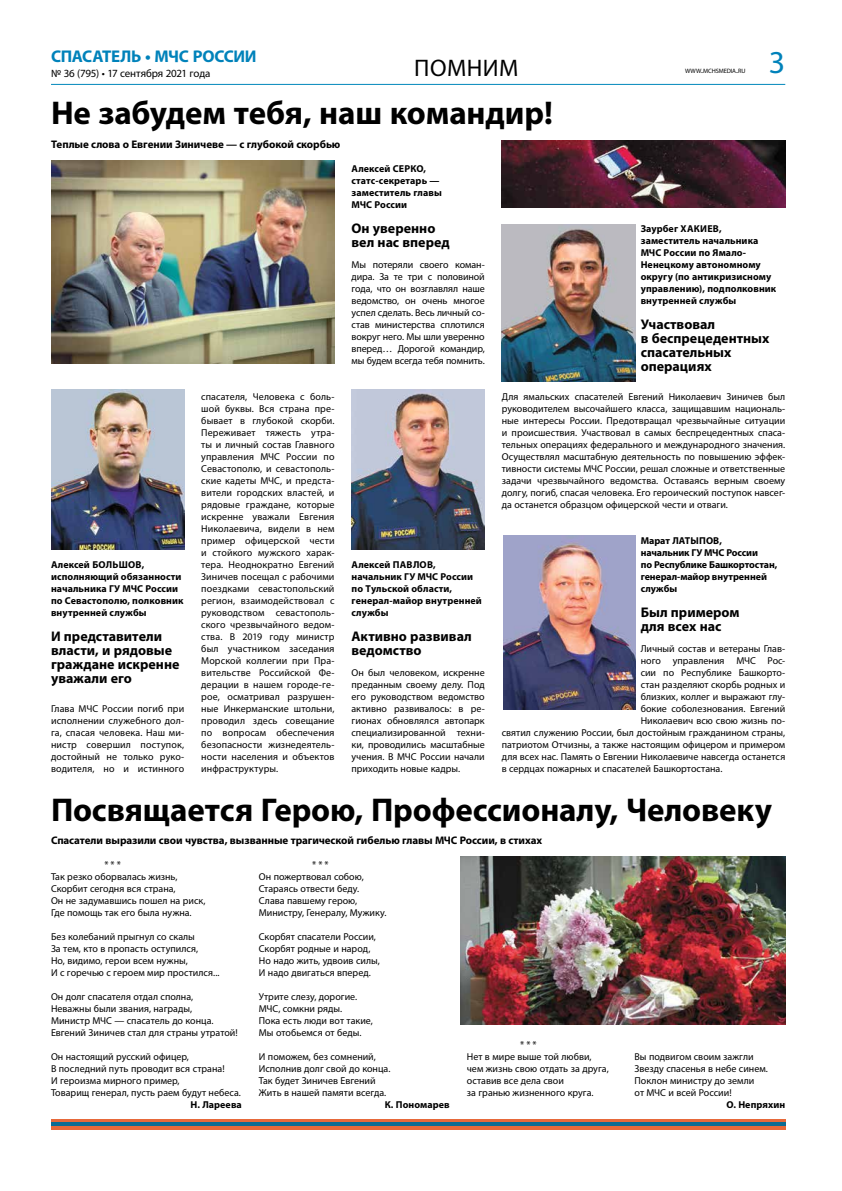
<style>
.page{position:relative;width:842px;height:1191px;background:#fff}
.page>*{position:absolute;margin:0;border:0;box-sizing:border-box;transform-origin:0 0}
.t1{font:700 33px "Myriad Pro";letter-spacing:-.005em;color:#000}
.t2{font:32px "Myriad Pro";color:#0082ba}
.t3{font:24px "Myriad Pro";letter-spacing:.02em;color:#000}
.t4{font:700 17px "Myriad Pro";letter-spacing:-.02em;color:#0082ba}
.t5{font:700 14px/14px "Myriad Pro";color:#000}
.t6{font:700 11px "Myriad Pro";letter-spacing:-.005em;color:#000}
.t7{font:11px "Myriad Pro";letter-spacing:-.02em;color:#000}
.t8{font:10px/12px "Myriad Pro";color:#000}
.t9{font:700 10px/12px "Myriad Pro";letter-spacing:.01em;color:#000}
.t10{font:700 10px/12px "Myriad Pro";letter-spacing:-.01em;color:#000}
.t11{font:6.3px "Myriad Pro";letter-spacing:-.01em;color:#000}
.s1{font-size:9px}
</style>
<div class="page">
<hr style="left:51px;top:84px;width:734px;height:1px;background:#0087bb">
<img style="left:51px;top:389px;width:133px;height:160px">
<img style="left:51px;top:161px;width:283px;height:203px">
<img style="left:351px;top:389px;width:134px;height:160px">
<img style="left:502px;top:224px;width:133px;height:157px">
<img style="left:503px;top:535px;width:132px;height:174px">
<hr style="left:51px;top:1119px;width:734px;height:3px;background:#e7693a">
<hr style="left:51px;top:1122px;width:734px;height:4px;background:#0b6c93">
<hr style="left:51px;top:1126px;width:734px;height:4px;background:#e7693a">
<img style="left:502px;top:141px;width:283px;height:67px">
<img style="left:461px;top:856px;width:324px;height:168px">
<h3 class="t4" style="left:51px;top:47px;width:207px">СПАСАТЕЛЬ • МЧС РОССИИ</h3>
<p class="t7" style="left:51px;top:67px;width:161px">№ 36 (795) • 17 сентября 2021 года</p>
<h3 class="t3" style="left:414px;top:53px;width:106px">ПОМНИМ</h3>
<p class="t11" style="left:685px;top:67px;width:62px">WWW<span class="s1">.</span>MCHSMEDIA<span class="s1">.</span>RU</p>
<h1 class="t1" style="left:51px;top:95px;width:503px">Не забудем тебя, наш командир!</h1>
<p class="t6" style="left:51px;top:138px;width:291px">Теплые слова о Евгении Зиничеве — с глубокой скорбью</p>
<h2 class="t2" style="left:769px;top:42px;width:18px">3</h2>
<p class="t9" style="left:51px;top:558px;width:56px">Алексей Боль</p>
<p class="t9" style="left:51px;top:558px;width:134px;text-indent:68px">шов, исполняющий обязанности начальника ГУ МЧС России по Севастополю, полковник внутренней службы</p>
<h3 class="t5" style="left:51px;top:629px;width:130px">И представители власти, и рядовые граждане искренне уважали его</h3>
<p class="t8" style="left:51px;top:702px;width:135px;text-align:justify">Глава МЧС России погиб при исполнении служебного дол&shy;га, спасая человека. Наш ми&shy;нистр совершил поступок, достойный не только руко&shy;водителя, но и истинного</p>
<p class="t8" style="left:201px;top:390px;width:135px;text-align:justify">спасателя, Человека с боль&shy;шой буквы. Вся страна пре&shy;бывает в глубокой скорби.<br>Переживает тяжесть утра&shy;ты и личный состав Главного управления МЧС России по Севастополю, и севастополь&shy;ские кадеты МЧС, и предста&shy;вители городских властей, и рядовые граждане, которые искренне уважали Евгения Николаевича, видели в нем пример офицерской чести и стойкого мужского харак&shy;тера. Неоднократно Евгений Зиничев посещал с рабочими поездками севастопольский регион, взаимодействовал с руководством севастополь&shy;ского чрезвычайного ведом&shy;ства. В 2019 году министр был участником заседания Морской коллегии при Пра&shy;вительстве Российской Фе&shy;дерации в нашем городе-ге&shy;рое, осматривал разрушен&shy;ные Инкерманские штольни, проводил здесь совещание по вопросам обеспечения безопасности жизнедеятель&shy;ности населения и объектов инфраструктуры.</p>
<p class="t9" style="left:351px;top:162px;width:55px">Алексей Серко</p>
<p class="t9" style="left:352px;top:162px;width:92px;text-indent:72px">, статс-секретарь — заместитель главы<br>МЧС России</p>
<h3 class="t5" style="left:351px;top:221px;width:100px">Он уверенно вел нас вперед</h3>
<p class="t8" style="left:351px;top:258px;width:135px;text-align:justify">Мы потеряли своего коман&shy;дира. За те три с половиной года, что он возглавлял наше ведомство, он очень многое успел сделать. Весь личный со&shy;став министерства сплотился вокруг него. Мы шли уверенно вперед… Дорогой командир, мы будем всегда тебя помнить.</p>
<p class="t9" style="left:351px;top:558px;width:56px">Алексей Павлов</p>
<p class="t9" style="left:351px;top:558px;width:132px;text-indent:82px">, начальник ГУ МЧС России по Тульской области, генерал-майор внутренней службы</p>
<h3 class="t5" style="left:351px;top:629px;width:122px">Активно развивал ведомство</h3>
<p class="t8" style="left:351px;top:666px;width:135px;text-align:justify">Он был человеком, искренне преданным своему делу. Под его руководством ведомство активно развивалось: в ре&shy;гионах обновлялся автопарк специализированной техни&shy;ки, проводились масштабные учения. В МЧС России начали приходить новые кадры.</p>
<p class="t9" style="left:641px;top:222px;width:54px">Заурбег Хакиев</p>
<p class="t9" style="left:641px;top:222px;width:137px;text-indent:78px">, заместитель начальника<br>МЧС России по Ямало-<br>Ненецкому автономному округу (по антикризисному управлению), подполковник внутренней службы</p>
<h3 class="t5" style="left:641px;top:317px;width:130px">Участвовал<br>в беспрецедентных спасательных операциях</h3>
<p class="t8" style="left:502px;top:390px;width:285px;text-align:justify">Для ямальских спасателей Евгений Николаевич Зиничев был руководителем высочайшего класса, защищавшим националь&shy;ные интересы России. Предотвращал чрезвычайные ситуации и происшествия. Участвовал в самых беспрецедентных спаса&shy;тельных операциях федерального и международного значения.<br>Осуществлял масштабную деятельность по повышению эффек&shy;тивности системы МЧС России, решал сложные и ответственные задачи чрезвычайного ведомства. Оставаясь верным своему долгу, погиб, спасая человека. Его героический поступок навсег&shy;да останется образцом офицерской чести и отваги.</p>
<p class="t9" style="left:641px;top:534px;width:66px">Марат Латыпов</p>
<p class="t10" style="left:641px;top:534px;width:138px;text-indent:79px">,<br>начальник ГУ МЧС России<br>по Республике Башкортостан, генерал-майор внутренней службы</p>
<h3 class="t5" style="left:641px;top:605px;width:100px">Был примером для всех нас</h3>
<p class="t8" style="left:641px;top:642px;width:146px">Личный состав и ветераны Глав-</p>
<p class="t8" style="left:641px;top:654px;width:146px">ного управления МЧС Рос-</p>
<p class="t8" style="left:641px;top:666px;width:146px">сии по Республике Башкорто-</p>
<p class="t8" style="left:641px;top:678px;width:146px">стан разделяют скорбь родных и</p>
<p class="t8" style="left:641px;top:690px;width:146px">близких, коллег и выражают глу-</p>
<p class="t8" style="left:641px;top:702px;width:146px">бокие соболезнования. Евгений</p>
<p class="t8" style="left:641px;top:714px;width:146px">Николаевич всю свою жизнь по-</p>
<p class="t8" style="left:502px;top:726px;width:285px">святил служению России, был достойным гражданином страны,</p>
<p class="t8" style="left:502px;top:738px;width:285px">патриотом Отчизны, а также настоящим офицером и примером</p>
<p class="t8" style="left:502px;top:750px;width:285px">для всех нас. Память о Евгении Николаевиче навсегда останется</p>
<p class="t8" style="left:502px;top:762px;width:222px">в сердцах пожарных и спасателей Башкортостана.</p>
<h1 class="t1" style="left:51px;top:791px;width:722px">Посвящается Герою, Профессионалу, Человеку</h1>
<p class="t6" style="left:51px;top:834px;width:493px">Спасатели выразили свои чувства, вызванные трагической гибелью главы МЧС России, в стихах</p>
<p class="t8" style="left:51px;top:858px;width:156px;text-indent:53px">***<br>Так резко оборвалась жизнь,<br>Скорбит сегодня вся страна,<br>Он не задумавшись пошел на риск,<br>Где помощь так его была нужна.</p>
<p class="t8" style="left:51px;top:930px;width:170px">Без колебаний прыгнул со скалы<br>За тем, кто в пропасть оступился,<br>Но, видимо, герои всем нужны,<br>И с горечью с героем мир простился...</p>
<p class="t8" style="left:51px;top:990px;width:188px">Он долг спасателя отдал сполна,<br>Неважны были звания, награды,<br>Министр МЧС — спасатель до конца.<br>Евгений Зиничев стал для страны утратой!</p>
<p class="t8" style="left:51px;top:1050px;width:191px">Он настоящий русский офицер,<br>В последний путь проводит вся страна!<br>И героизма мирного пример,<br>Товарищ генерал, пусть раем будут небеса.</p>
<p class="t9" style="left:190px;top:1098px;width:53px">Н. Лареева</p>
<p class="t8" style="left:259px;top:858px;width:129px;text-indent:53px">***<br>Он пожертвовал собою,<br>Стараясь отвести беду.<br>Слава павшему герою,<br>Министру, Генералу, Мужику.</p>
<p class="t8" style="left:259px;top:930px;width:122px">Скорбят спасатели России,<br>Скорбят родные и народ,<br>Но надо жить, удвоив силы,<br>И надо двигаться вперед.</p>
<p class="t8" style="left:259px;top:990px;width:116px">Утрите слезу, дорогие.<br>МЧС, сомкни ряды.<br>Пока есть люди вот такие,<br>Мы отобьемся от беды.</p>
<p class="t8" style="left:259px;top:1050px;width:133px">И поможем, без сомнений,<br>Исполнив долг свой до конца.<br>Так будет Зиничев Евгений<br>Жить в нашей памяти всегда.</p>
<p class="t9" style="left:385px;top:1098px;width:67px">К. Пономарев</p>
<p class="t8" style="left:467px;top:1038px;width:143px;text-indent:53px">***<br>Нет в мире выше той любви, чем жизнь свою отдать за друга, оставив все дела свои<br>за гранью жизненного круга.</p>
<p class="t8" style="left:634px;top:1050px;width:135px">Вы подвигом своим зажгли<br>Звезду спасенья в небе синем.<br>Поклон министру до земли<br>от МЧС и всей России!</p>
<p class="t9" style="left:726px;top:1098px;width:60px">О. Непряхин</p>
</div>
